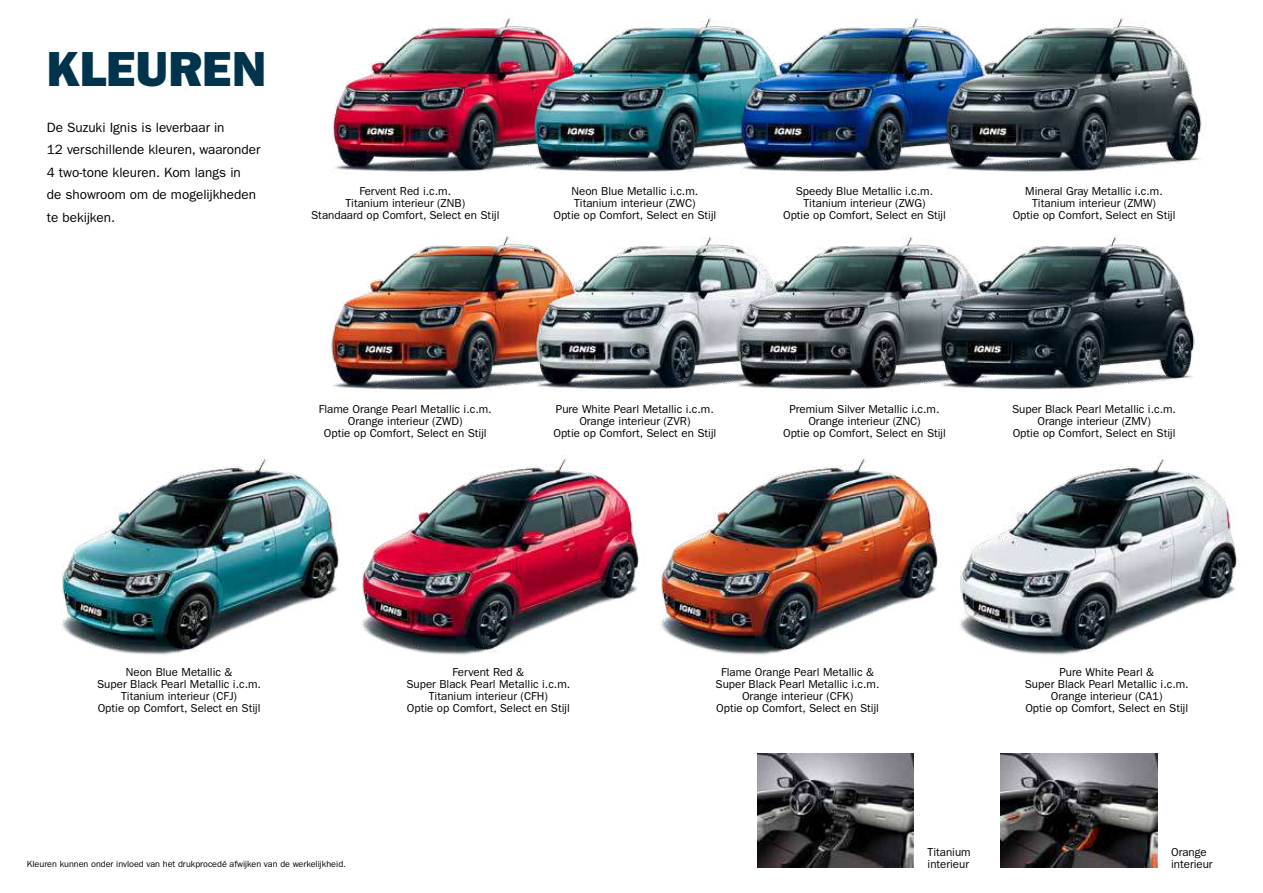
<style>
.page{position:relative;width:1263px;height:893px;background:#fff}
.page>*{position:absolute;margin:0;border:0;box-sizing:border-box;transform-origin:0 0}
.t1{font:49.5px "ITC Franklin Gothic Std Hvy";color:#00344d}
.t2{font:13.5px/22.5px "ITC Franklin Gothic Std";color:#000}
.t3{font:11.55px/12px "ITC Franklin Gothic Std";color:#000;text-align:center}
.t4{font:9px "ITC Franklin Gothic Std";color:#000}
</style>
<div class="page">
<img style="left:332px;top:18px;width:196px;height:156px">
<img style="left:664px;top:456px;width:274px;height:199px">
<img style="left:960px;top:455px;width:277px;height:200px">
<img style="left:62px;top:455px;width:277px;height:200px">
<img style="left:362px;top:455px;width:302px;height:200px">
<img style="left:331px;top:236px;width:198px;height:154px">
<img style="left:1001px;top:753px;width:156px;height:114px">
<img style="left:757px;top:753px;width:156px;height:114px">
<img style="left:528px;top:18px;width:205px;height:154px">
<img style="left:529px;top:237px;width:201px;height:152px">
<img style="left:733px;top:18px;width:207px;height:155px">
<img style="left:940px;top:18px;width:262px;height:154px">
<img style="left:730px;top:237px;width:204px;height:152px">
<img style="left:934px;top:237px;width:261px;height:152px">
<h1 class="t1" style="left:47px;top:39px;width:221px">KLEUREN</h1>
<p class="t2" style="left:47px;top:116px;width:215px">De Suzuki Ignis is leverbaar in<br>12 verschillende kleuren, waaronder<br>4 two-tone kleuren. Kom langs in<br>de showroom om de mogelijkheden te bekijken.</p>
<p class="t3" style="left:311px;top:185px;width:190px">Fervent Red i.c.m.<br>Titanium interieur (ZNB)<br>Standaard op Comfort, Select en Stijl</p>
<p class="t3" style="left:553px;top:185px;width:164px">Neon Blue Metallic i.c.m.<br>Titanium interieur (ZWC)<br>Optie op Comfort, Select en Stijl</p>
<p class="t3" style="left:783px;top:185px;width:164px">Speedy Blue Metallic i.c.m.<br>Titanium interieur (ZWG)<br>Optie op Comfort, Select en Stijl</p>
<p class="t3" style="left:1013px;top:185px;width:164px">Mineral Gray Metallic i.c.m.<br>Titanium interieur (ZMW)<br>Optie op Comfort, Select en Stijl</p>
<p class="t3" style="left:319px;top:403px;width:174px">Flame Orange Pearl Metallic i.c.m.<br>Orange interieur (ZWD)<br>Optie op Comfort, Select en Stijl</p>
<p class="t3" style="left:553px;top:403px;width:164px">Pure White Pearl Metallic i.c.m.<br>Orange interieur (ZVR)<br>Optie op Comfort, Select en Stijl</p>
<p class="t3" style="left:783px;top:403px;width:164px">Premium Silver Metallic i.c.m.<br>Orange interieur (ZNC)<br>Optie op Comfort, Select en Stijl</p>
<p class="t3" style="left:1012px;top:403px;width:165px">Super Black Pearl Metallic i.c.m.<br>Orange interieur (ZMV)<br>Optie op Comfort, Select en Stijl</p>
<p class="t3" style="left:97px;top:666px;width:165px">Neon Blue Metallic &amp;<br>Super Black Pearl Metallic i.c.m.<br>Titanium interieur (CFJ)<br>Optie op Comfort, Select en Stijl</p>
<p class="t3" style="left:406px;top:666px;width:165px">Fervent Red &amp;<br>Super Black Pearl Metallic i.c.m.<br>Titanium interieur (CFH)<br>Optie op Comfort, Select en Stijl</p>
<p class="t3" style="left:715px;top:666px;width:165px">Flame Orange Pearl Metallic &amp;<br>Super Black Pearl Metallic i.c.m.<br>Orange interieur (CFK)<br>Optie op Comfort, Select en Stijl</p>
<p class="t3" style="left:1025px;top:666px;width:165px">Pure White Pearl &amp;<br>Super Black Pearl Metallic i.c.m.<br>Orange interieur (CA1)<br>Optie op Comfort, Select en Stijl</p>
<p class="t4" style="left:27px;top:858px;width:320px">Kleuren kunnen onder invloed van het drukprocedé afwijken van de werkelijkheid.</p>
<p class="t3" style="left:927px;top:846px;width:45px;text-align:left">Titanium interieur</p>
<p class="t3" style="left:1171px;top:846px;width:43px;text-align:left">Orange interieur</p>
</div>
